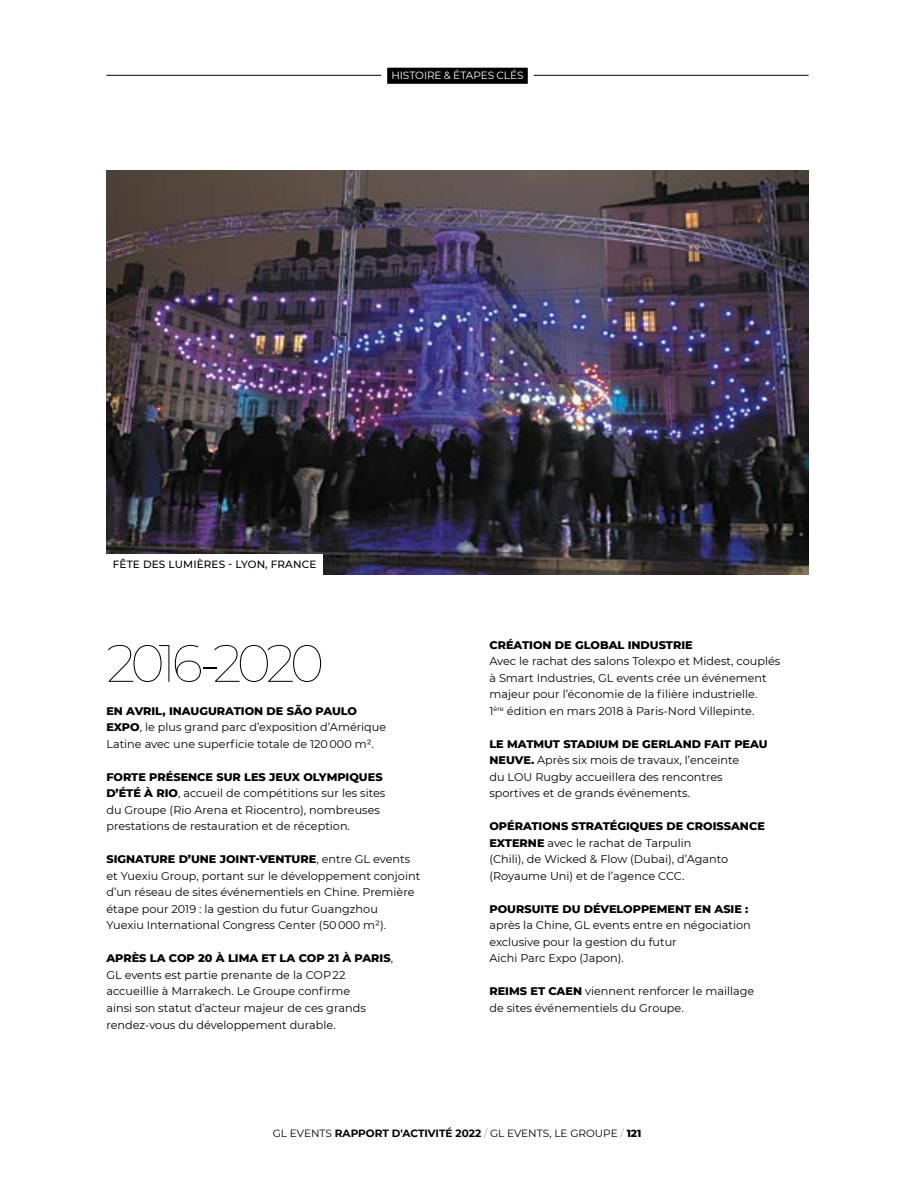
<style>
.page{position:relative;width:915px;height:1191px;background:#fff}
.page>*{position:absolute;margin:0;border:0;box-sizing:border-box;transform-origin:0 0}
.t1{font:100 52.5px "Montserrat";letter-spacing:-.1em;color:#000}
.t2{font:11.25px/16.5px "Montserrat";color:#000}
.t3{font:800 11.25px "Montserrat";color:#000}
.t4{font:10.5px "Montserrat";color:#000}
.t5{font:500 10.5px "Montserrat";letter-spacing:.01em;color:#000}
.t6{font:10.5px "Montserrat";letter-spacing:-.005em;color:#fff}
.s1{font-weight:800}
.s2{font-weight:700}
.s3{font-weight:100}
</style>
<div class="page">
<img style="left:106px;top:170px;width:702px;height:404px">
<div style="left:106px;top:554px;width:217px;height:20px;background:#fff"></div>
<hr style="left:106px;top:75px;width:702px;height:1px;background:#000">
<div style="left:384px;top:65px;width:146px;height:22px;background:#000"></div>
<div style="left:381px;top:62px;width:152px;height:28px;border:6px solid #fff"></div>
<p class="t6" style="left:391px;top:68px;width:133px">HISTOIRE &amp; ÉTAPES CLÉS</p>
<p class="t5" style="left:113px;top:557px;width:205px">FÊTE DES LUMIÈRES - LYON, FRANCE</p>
<h1 class="t1" style="left:106px;top:628px;width:219px">2016-2020</h1>
<p class="t2" style="left:106px;top:702px;width:281px"><span class="s1">EN AVRIL, INAUGURATION DE SÃO PAULO<br>EXPO</span>, le plus grand parc d’exposition d’Amérique<br>Latine avec une superficie totale de 120 000 m².</p>
<p class="t2" style="left:106px;top:768px;width:280px"><span class="s1">FORTE PRÉSENCE SUR LES JEUX OLYMPIQUES D’ÉTÉ À RIO</span>, accueil de compétitions sur les sites du Groupe (Rio Arena et Riocentro), nombreuses prestations de restauration et de réception.</p>
<p class="t2" style="left:106px;top:850px;width:315px"><span class="s1">SIGNATURE D’UNE JOINT-VENTURE</span>, entre GL events et Yuexiu Group, portant sur le développement conjoint d’un réseau de sites événementiels en Chine. Première étape pour 2019 : la gestion du futur Guangzhou<br>Yuexiu International Congress Center (50 000 m²).</p>
<p class="t2" style="left:106px;top:949px;width:288px"><span class="s1">APRÈS LA COP 20 À LIMA ET LA COP 21 À PARIS</span>, GL events est partie prenante de la COP 22 accueillie à Marrakech. Le Groupe confirme<br>ainsi son statut d’acteur majeur de ces grands rendez-vous du développement durable.</p>
<p class="t3" style="left:489px;top:636px;width:205px">CRÉATION DE GLOBAL INDUSTRIE</p>
<p class="t2" style="left:489px;top:652px;width:292px">Avec le rachat des salons Tolexpo et Midest, couplés à Smart Industries, GL events crée un événement majeur pour l’économie de la filière industrielle.<br>1<sup>ère</sup> édition en mars 2018 à Paris-Nord Villepinte.</p>
<p class="t2" style="left:489px;top:735px;width:279px"><span class="s1">LE MATMUT STADIUM DE GERLAND FAIT PEAU NEUVE.</span> Après six mois de travaux, l’enceinte<br>du LOU Rugby accueillera des rencontres sportives et de grands événements.</p>
<p class="t2" style="left:489px;top:817px;width:277px"><span class="s1">OPÉRATIONS STRATÉGIQUES DE CROISSANCE EXTERNE</span> avec le rachat de Tarpulin<br>(Chili), de Wicked &amp; Flow (Dubai), d’Aganto (Royaume Uni) et de l’agence CCC.</p>
<p class="t3" style="left:489px;top:900px;width:260px">POURSUITE DU DÉVELOPPEMENT EN ASIE :</p>
<p class="t2" style="left:489px;top:916px;width:263px">après la Chine, GL events entre en négociation exclusive pour la gestion du futur<br>Aichi Parc Expo (Japon).</p>
<p class="t2" style="left:489px;top:982px;width:266px"><span class="s1">REIMS ET CAEN</span> viennent renforcer le maillage de sites événementiels du Groupe.</p>
<p class="t4" style="left:273px;top:1126px;width:370px">GL EVENTS <span class="s2">RAPPORT D'ACTIVITÉ 2022</span> <span class="s3">/</span> GL EVENTS, LE GROUPE <span class="s3">/</span> <span class="s1">121</span></p>
</div>
